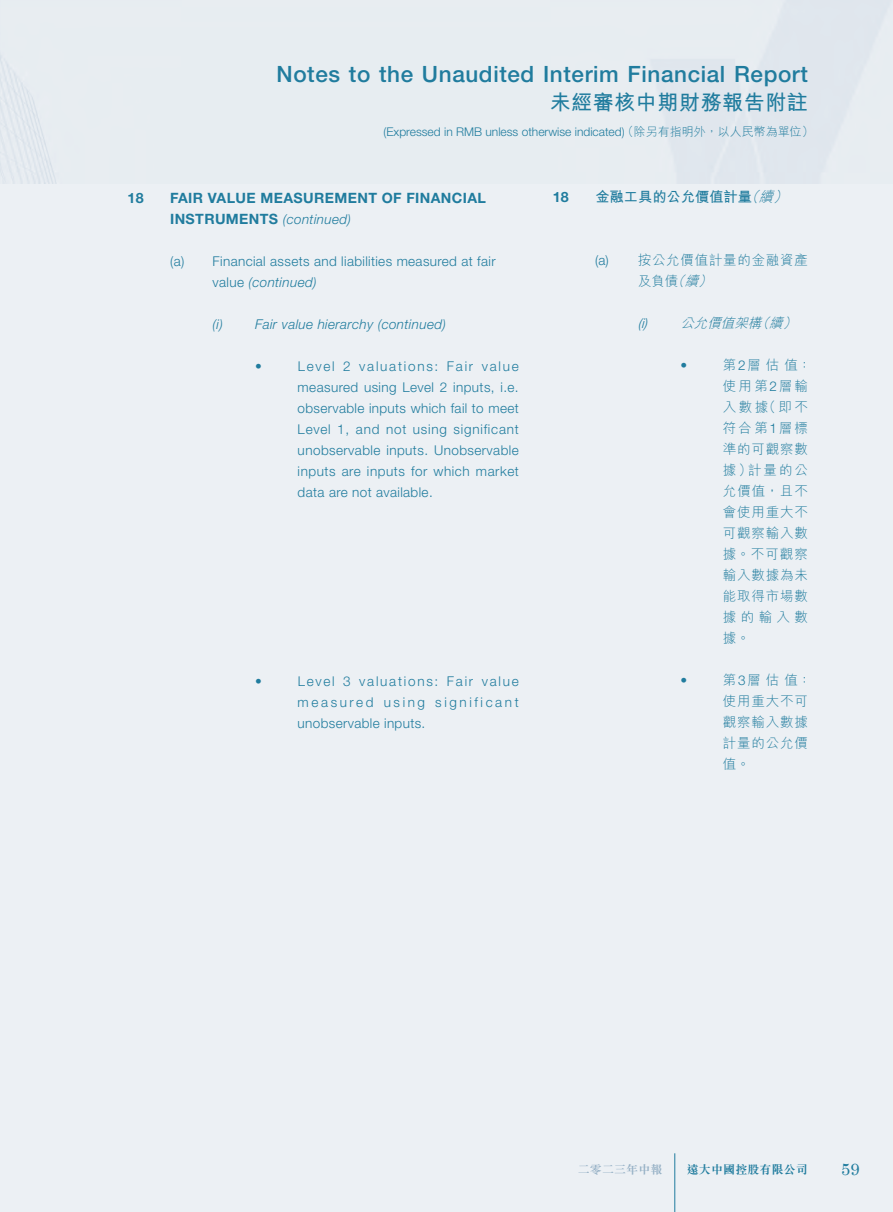
<style>
.page{position:relative;width:893px;height:1212px;background:#ecf0f4}
.page>*{position:absolute;margin:0;border:0;box-sizing:border-box;transform-origin:0 0}
.t1{font:500 22.5px "Helvetica Neue LT Std";letter-spacing:.025em;color:#207c9e}
.t2{font:700 21px "M Hei HK";letter-spacing:.025em;color:#207c9e}
.t3{font:16.5px "Century";color:#207c9e}
._01_E_Heading_1{font:700 14.25px/21px "Helvetica Neue LT Std";letter-spacing:.025em;color:#207c9e}
._01_C_Heading_1{font:700 14.25px "M Hei HK";color:#207c9e}
._01_C_Heading_1-2{font:700 14.25px "Helvetica Neue LT Std";color:#207c9e}
._00_E_Body_text{font:300 13.5px/21px "Helvetica Neue LT Std";letter-spacing:.04em;color:#207c9e;text-align:justify}
._00_C_Body_text{font:300 13.5px/21px "M Hei HK";letter-spacing:.06em;color:#207c9e}
._02_E_Heading_2{font:300 13.5px/21px "Helvetica Neue LT Std";letter-spacing:.025em;color:#207c9e}
._03_E_Heading_3{font:italic 300 13.5px "Helvetica Neue LT Std";letter-spacing:.025em;color:#207c9e}
._03_C_Heading_3{font:italic 300 13.5px "M Hei HK";color:#207c9e}
._03_C_Heading_3-2{font:italic 300 13.5px "Helvetica Neue LT Std";color:#207c9e}
._00_C_Body_text-2{font:300 13.5px "Helvetica Neue LT Std";color:#207c9e}
.t4{font:300 12px "Helvetica Neue LT Std";color:#207c9e}
.t5{font:700 12px "M Sung HK";letter-spacing:.01em;color:#207c9e}
.t6{font:700 12px "M Sung HK";letter-spacing:.01em;color:#95b0c5}
.s1{font-family:"M Hei HK"}
.s2{font-weight:300;font-style:italic;font-size:13.5px}
.s3{font-style:italic}
.s4{font-weight:300;font-style:italic}
.s5{font-family:"Helvetica Neue LT Std"}
</style>
<div class="page">
<hr style="left:674px;top:1153px;width:1px;height:59px;background:#207c9e">
<h1 class="t1" style="left:276px;top:61px;width:533px">Notes to the Unaudited Interim Financial Report</h1>
<h2 class="t2" style="left:550px;top:87px;width:260px">未經審核中期財務報告附註</h2>
<p class="t4" style="left:384px;top:125px;width:432px">(Expressed in RMB unless otherwise indicated) <span class="s1">（除另有指明外，以人民幣為單位）</span></p>
<p class="_01_E_Heading_1" style="left:128px;top:187px;width:18px">18</p>
<p class="_01_E_Heading_1" style="left:170px;top:187px;width:317px">FAIR VALUE MEASUREMENT OF FINANCIAL<br>INSTRUMENTS <span class="s2">(continued)</span></p>
<p class="_02_E_Heading_2" style="left:213px;top:250px;width:285px;text-indent:-43px">(a) Financial assets and liabilities measured at fair value <span class="s3">(continued)</span></p>
<p class="_03_E_Heading_3" style="left:213px;top:316px;width:235px">(i) Fair value hierarchy (continued)</p>
<p class="_00_E_Body_text" style="left:255px;top:355px;width:8px">•</p>
<p class="_00_E_Body_text" style="left:298px;top:355px;width:223px">Level 2 valuations: Fair value measured using Level 2 inputs, i.e. observable inputs which fail to meet Level 1, and not using significant unobservable inputs. Unobservable inputs are inputs for which market data are not available.</p>
<p class="_00_E_Body_text" style="left:255px;top:670px;width:8px">•</p>
<p class="_00_E_Body_text" style="left:298px;top:670px;width:223px">Level 3 valuations: Fair value measured using significant unobservable inputs.</p>
<p class="_01_C_Heading_1-2" style="left:553px;top:188px;width:17px">18</p>
<p class="_01_C_Heading_1" style="left:595px;top:187px;width:197px">金融工具的公允價值計量<span class="s4">（續）</span></p>
<p class="_00_C_Body_text" style="left:638px;top:249px;width:172px;text-indent:-43px"><span class="s5">(a)</span> 按公允價值計量的金融資產及負債<span class="s3">（續）</span></p>
<p class="_03_C_Heading_3-2" style="left:638px;top:315px;width:12px">(i)</p>
<p class="_03_C_Heading_3" style="left:680px;top:316px;width:121px">公允價值架構（續）</p>
<p class="_00_C_Body_text-2" style="left:680px;top:357px;width:8px">•</p>
<p class="_00_C_Body_text" style="left:723px;top:354px;width:90px">第<span class="s5">2</span>層估值：使用第<span class="s5">2</span>層輸入數據（即不符合第<span class="s5">1</span>層標準的可觀察數據）計量的公允價值，且不會使用重大不可觀察輸入數據。不可觀察輸入數據為未能取得市場數據的輸入數據。</p>
<p class="_00_C_Body_text-2" style="left:680px;top:672px;width:8px">•</p>
<p class="_00_C_Body_text" style="left:723px;top:669px;width:90px">第<span class="s5">3</span>層估值：使用重大不可觀察輸入數據計量的公允價值。</p>
<p class="t6" style="left:578px;top:1163px;width:86px">二零二三年中報</p>
<p class="t5" style="left:687px;top:1163px;width:123px">遠大中國控股有限公司</p>
<p class="t3" style="left:841px;top:1155px;width:20px">59</p>
</div>
